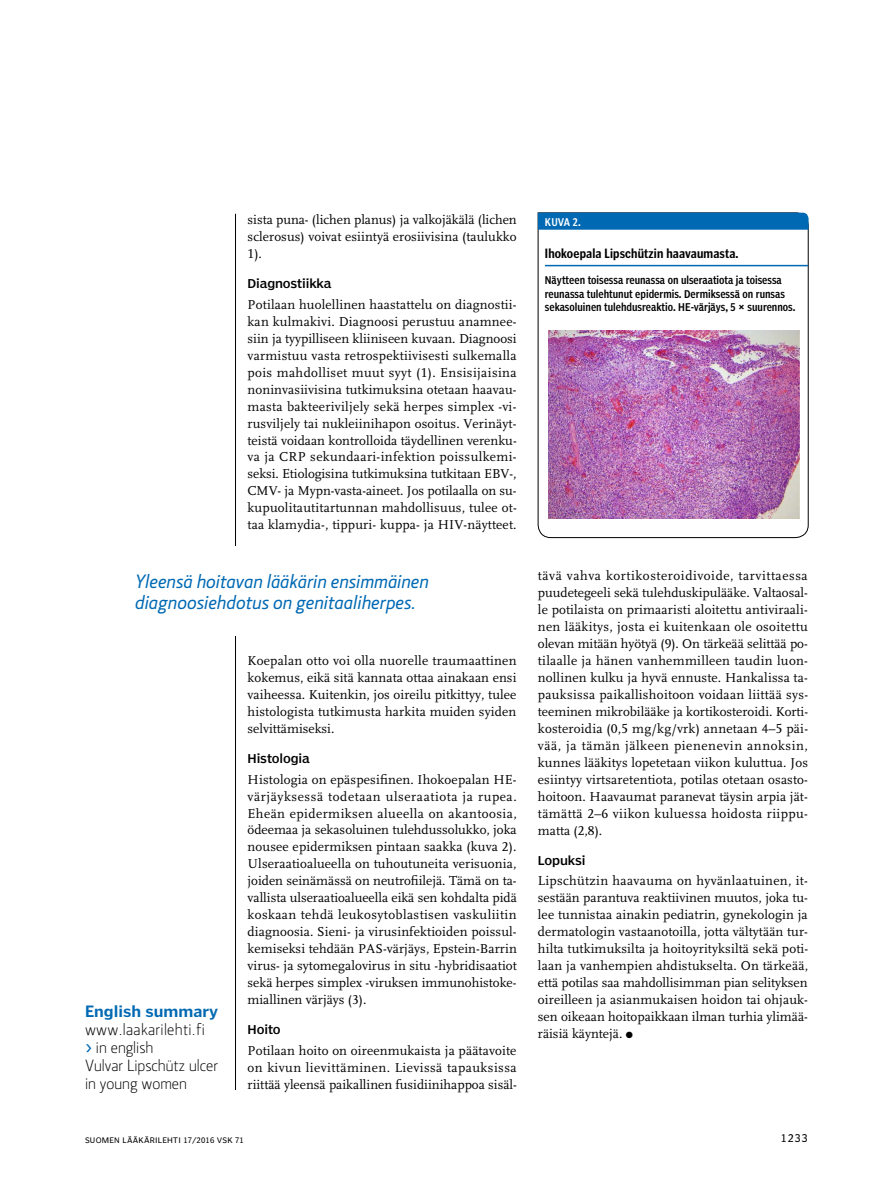
<style>
.page{position:relative;width:893px;height:1191px;background:#fff}
.page>*{position:absolute;margin:0;border:0;box-sizing:border-box;transform-origin:0 0}
.t1{font:italic 500 19.5px/21px "Section";color:#0069b3}
.t2{font:300 16.5px/18px "Section";color:#000}
.t3{font:700 16.5px "Poynter Gothic Text";color:#0069b3}
.t4{font:13.5px/17px "Scala LF";letter-spacing:.005em;color:#000;text-align:justify}
.t5{font:700 13.5px "Poynter Gothic Text Cond";letter-spacing:.01em;color:#000}
.t6{font:12px "Poynter Agate Two";letter-spacing:-.01em;color:#000}
.t7{font:10.5px/13.5px "Poynter Agate Two Comp";color:#000}
.t8{font:10.5px "Poynter Agate Two Comp";color:#fff}
.t9{font:10.5px "Poynter Agate Zero";color:#000}
.t10{font:7.5px "Poynter Agate Zero";letter-spacing:.03em;color:#000}
.s1{font-weight:500;font-size:21px;color:#0069b3}
</style>
<div class="page">
<hr style="left:235px;top:214px;width:1px;height:876px;background:#000">
<div style="left:135px;top:546px;width:382px;height:89px;background:#fff"></div>
<svg style="left:538px;top:212px;width:271px;height:326px"></svg>
<div style="left:538px;top:213px;width:271px;height:17px;background:#0069b3"></div>
<hr style="left:545px;top:265px;width:263px;height:1px;background:#0069b3">
<img style="left:548px;top:330px;width:251px;height:189px">
<p class="t4" style="left:248px;top:211px;width:271px">sista puna- (lichen planus) ja valkojäkälä (lichen sclerosus) voivat esiintyä erosiivisina (taulukko 1).</p>
<p class="t6" style="left:248px;top:277px;width:85px">Diagnostiikka</p>
<p class="t4" style="left:248px;top:296px;width:271px">Potilaan huolellinen haastattelu on diagnostii&shy;kan kulmakivi. Diagnoosi perustuu anamnee&shy;siin ja tyypilliseen kliiniseen kuvaan. Diagnoosi varmistuu vasta retrospektiivisesti sulkemalla pois mahdolliset muut syyt (1). Ensisijaisina noninvasiivisina tutkimuksina otetaan haavau&shy;masta bakteeriviljely sekä herpes simplex -vi&shy;rusviljely tai nukleiinihapon osoitus. Verinäyt&shy;teistä voidaan kontrolloida täydellinen verenku&shy;va ja CRP sekundaari-infektion poissulkemi&shy;seksi. Etiologisina tutkimuksina tutkitaan EBV-, CMV- ja Mypn-vasta-aineet. Jos potilaalla on su&shy;kupuolitautitartunnan mahdollisuus, tulee ot&shy;taa klamydia-, tippuri- kuppa- ja HIV-näytteet.</p>
<h1 class="t1" style="left:135px;top:571px;width:295px">Yleensä hoitavan lääkärin ensimmäinen diagnoosiehdotus on genitaaliherpes.</h1>
<p class="t3" style="left:85px;top:1001px;width:135px">English summary</p>
<p class="t2" style="left:85px;top:1020px;width:135px">www.laakarilehti.fi<br><span class="s1">›</span> in english<br>Vulvar Lipschütz ulcer in young women</p>
<p class="t4" style="left:248px;top:652px;width:270px">Koepalan otto voi olla nuorelle traumaattinen kokemus, eikä sitä kannata ottaa ainakaan ensi vaiheessa. Kuitenkin, jos oireilu pitkittyy, tulee histologista tutkimusta harkita muiden syiden selvittämiseksi.</p>
<p class="t6" style="left:248px;top:751px;width:64px">Histologia</p>
<p class="t4" style="left:248px;top:771px;width:271px">Histologia on epäspesifinen. Ihokoepalan HE&shy;värjäyksessä todetaan ulseraatiota ja rupea.<br>Eheän epidermiksen alueella on akantoosia, ödeemaa ja sekasoluinen tulehdussolukko, joka nousee epidermiksen pintaan saakka (kuva 2).<br>Ulseraatioalueella on tuhoutuneita verisuonia, joiden seinämässä on neutrofiilejä. Tämä on ta&shy;vallista ulseraatioalueella eikä sen kohdalta pidä koskaan tehdä leukosytoblastisen vaskuliitin diagnoosia. Sieni- ja virusinfektioiden poissul&shy;kemiseksi tehdään PAS-värjäys, Epstein-Barrin virus- ja sytomegalovirus in situ -hybridisaatiot sekä herpes simplex -viruksen immunohistoke&shy;miallinen värjäys (3).</p>
<p class="t6" style="left:248px;top:1022px;width:35px">Hoito</p>
<p class="t4" style="left:248px;top:1042px;width:271px">Potilaan hoito on oireenmukaista ja päätavoite on kivun lievittäminen. Lievissä tapauksissa riittää yleensä paikallinen fusidiinihappoa sisäl-</p>
<p class="t8" style="left:545px;top:215px;width:37px">Kuva 2.</p>
<p class="t5" style="left:545px;top:245px;width:195px">Ihokoepala Lipschützin haavaumasta.</p>
<p class="t7" style="left:545px;top:273px;width:252px">Näytteen toisessa reunassa on ulseraatiota ja toisessa reunassa tulehtunut epidermis. Dermiksessä on runsas sekasoluinen tulehdusreaktio. HE-värjäys, 5 × suurennos.</p>
<p class="t4" style="left:538px;top:567px;width:272px">tävä vahva kortikosteroidivoide, tarvittaessa puudetegeeli sekä tulehduskipulääke. Valtaosal&shy;le potilaista on primaaristi aloitettu antiviraali&shy;nen lääkitys, josta ei kuitenkaan ole osoitettu olevan mitään hyötyä (9). On tärkeää selittää po&shy;tilaalle ja hänen vanhemmilleen taudin luon&shy;nollinen kulku ja hyvä ennuste. Hankalissa ta&shy;pauksissa paikallishoitoon voidaan liittää sys&shy;teeminen mikrobilääke ja kortikosteroidi. Korti&shy;kosteroidia (0,5 mg/kg/vrk) annetaan 4–5 päi&shy;vää, ja tämän jälkeen pienenevin annoksin, kunnes lääkitys lopetetaan viikon kuluttua. Jos esiintyy virtsaretentiota, potilas otetaan osasto&shy;hoitoon. Haavaumat paranevat täysin arpia jät&shy;tämättä 2–6 viikon kuluessa hoidosta riippu&shy;matta (2,8).</p>
<p class="t6" style="left:538px;top:853px;width:49px">Lopuksi</p>
<p class="t4" style="left:538px;top:872px;width:272px">Lipschützin haavauma on hyvänlaatuinen, it&shy;sestään parantuva reaktiivinen muutos, joka tu&shy;lee tunnistaa ainakin pediatrin, gynekologin ja dermatologin vastaanotoilla, jotta vältytään tur&shy;hilta tutkimuksilta ja hoitoyrityksiltä sekä poti&shy;laan ja vanhempien ahdistukselta. On tärkeää, että potilas saa mahdollisimman pian selityksen oireilleen ja asianmukaisen hoidon tai ohjauk&shy;sen oikeaan hoitopaikkaan ilman turhia ylimää&shy;räisiä käyntejä. ●</p>
<p class="t10" style="left:85px;top:1135px;width:160px">SUOMEN LÄÄKÄRILEHTI 17/2016 VSK 71</p>
<p class="t9" style="left:781px;top:1132px;width:29px">1233</p>
</div>
